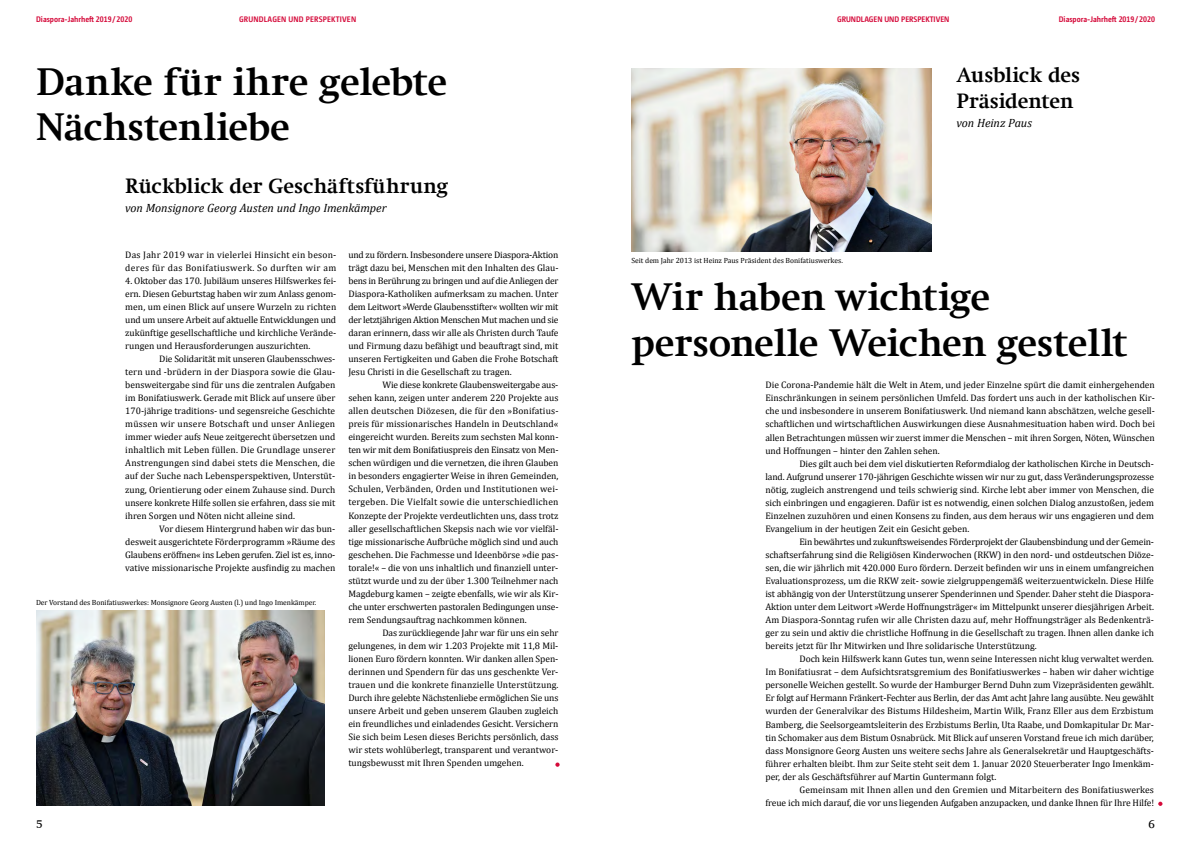
<style>
.page{position:relative;width:1191px;height:842px;background:#fff}
.page>*{position:absolute;margin:0;border:0;box-sizing:border-box;transform-origin:0 0}
.t1{font:700 38.8px/45.7px "Swift Com";letter-spacing:-.005em;color:#000}
.t2{font:700 21px/26.1px "Swift Com";color:#000}
.t3{font:italic 12px "Cambria";letter-spacing:-.005em;color:#000}
.t4{font:12px "Swift Com";color:#000}
.t5{font:9.5px/13px "Cambria";color:#000;text-align:justify}
.t6{font:9.5px/13px "Cambria";letter-spacing:.02em;color:#000}
.t7{font:700 8px "Camingo Dos Pro S Cd";color:#d50a3a}
.t8{font:700 8px "Camingo Dos Pro S Cd";letter-spacing:.025em;color:#d50a3a}
.t9{font:7.5px "Cambria";letter-spacing:-.005em;color:#000}
</style>
<div class="page">
<img style="left:36px;top:610px;width:288px;height:196px">
<img style="left:631px;top:69px;width:301px;height:182px">
<svg style="left:555px;top:762px;width:4px;height:5px"></svg>
<svg style="left:1158px;top:802px;width:4px;height:4px"></svg>
<p class="t7" style="left:36px;top:14px;width:98px">Diaspora-Jahrheft 2019/ 2020</p>
<p class="t8" style="left:239px;top:14px;width:119px">GRUNDLAGEN UND PERSPEKTIVEN</p>
<p class="t7" style="left:837px;top:14px;width:114px">GRUNDLAGEN UND PERSPEKTIVEN</p>
<p class="t7" style="left:1058px;top:14px;width:98px">Diaspora-Jahrheft 2019/ 2020</p>
<h1 class="t1" style="left:36px;top:59px;width:412px">Danke für ihre gelebte<br>Nächstenliebe</h1>
<h2 class="t2" style="left:125px;top:172px;width:324px">Rückblick der Geschäftsführung</h2>
<p class="t3" style="left:125px;top:201px;width:263px">von Monsignore Georg Austen und Ingo Imenkämper</p>
<p class="t6" style="left:125px;top:248px;width:213px">Das Jahr 2019 war in vielerlei Hinsicht ein beson&shy;deres für das Bonifatiuswerk. So durften wir am</p>
<p class="t5" style="left:125px;top:274px;width:213px">4. Oktober das 170. Jubiläum unseres Hilfswerkes fei&shy;ern. Diesen Geburtstag haben wir zum Anlass genom&shy;men, um einen Blick auf unsere Wurzeln zu richten und um unsere Arbeit auf aktuelle Entwicklungen und zukünftige gesellschaftliche und kirchliche Verände&shy;rungen und Herausforderungen auszurichten.</p>
<p class="t5" style="left:125px;top:352px;width:212px;text-indent:34px">Die Solidarität mit unseren Glaubensschwes&shy;tern und -brüdern in der Diaspora sowie die Glau&shy;bensweitergabe sind für uns die zentralen Aufgaben im Bonifatiuswerk. Gerade mit Blick auf unsere über 170-jährige traditions- und segensreiche Geschichte müssen wir unsere Botschaft und unser Anliegen immer wieder aufs Neue zeitgerecht übersetzen und inhaltlich mit Leben füllen. Die Grundlage unserer Anstrengungen sind dabei stets die Menschen, die auf der Suche nach Lebensperspektiven, Unterstüt&shy;zung, Orientierung oder einem Zuhause sind. Durch unsere konkrete Hilfe sollen sie erfahren, dass sie mit ihren Sorgen und Nöten nicht alleine sind.</p>
<p class="t5" style="left:125px;top:522px;width:212px;text-indent:34px">Vor diesem Hintergrund haben wir das bun&shy;desweit ausgerichtete Förderprogramm »Räume des Glaubens eröffnen« ins Leben gerufen. Ziel ist es, inno&shy;vative missionarische Projekte ausfindig zu machen</p>
<p class="t9" style="left:36px;top:597px;width:282px">Der Vorstand des Bonifatiuswerkes: Monsignore Georg Austen (l.) und Ingo Imenkämper.</p>
<p class="t5" style="left:348px;top:248px;width:212px">und zu fördern. Insbesondere unsere Diaspora-Aktion trägt dazu bei, Menschen mit den Inhalten des Glau&shy;bens in Berührung zu bringen und auf die Anliegen der Diaspora-Katholiken aufmerksam zu machen. Unter dem Leitwort »Werde Glaubensstifter« wollten wir mit der letztjährigen Aktion Menschen Mut machen und sie daran erinnern, dass wir alle als Christen durch Taufe und Firmung dazu befähigt und beauftragt sind, mit unseren Fertigkeiten und Gaben die Frohe Botschaft Jesu Christi in die Gesellschaft zu tragen.</p>
<p class="t5" style="left:348px;top:378px;width:212px;text-indent:34px">Wie diese konkrete Glaubensweitergabe aus&shy;sehen kann, zeigen unter anderem 220 Projekte aus allen deutschen Diözesen, die für den »Bonifatius&shy;preis für missionarisches Handeln in Deutschland« eingereicht wurden. Bereits zum sechsten Mal konn&shy;ten wir mit dem Bonifatiuspreis den Einsatz von Men&shy;schen würdigen und die vernetzen, die ihren Glauben in besonders engagierter Weise in ihren Gemeinden, Schulen, Verbänden, Orden und Institutionen wei&shy;tergeben. Die Vielfalt sowie die unterschiedlichen Konzepte der Projekte verdeutlichten uns, dass trotz aller gesellschaftlichen Skepsis nach wie vor vielfäl&shy;tige missionarische Aufbrüche möglich sind und auch geschehen. Die Fachmesse und Ideenbörse »die pas&shy;torale!« – die von uns inhaltlich und finanziell unter&shy;stützt wurde und zu der über 1.300 Teilnehmer nach Magdeburg kamen – zeigte ebenfalls, wie wir als Kir&shy;che unter erschwerten pastoralen Bedingungen unse&shy;rem Sendungsauftrag nachkommen können.</p>
<p class="t5" style="left:348px;top:626px;width:212px;text-indent:34px">Das zurückliegende Jahr war für uns ein sehr gelungenes, in dem wir 1.203 Projekte mit 11,8 Mil&shy;lionen Euro fördern konnten. Wir danken allen Spen&shy;derinnen und Spendern für das uns geschenkte Ver&shy;trauen und die konkrete finanzielle Unterstützung.<br>Durch ihre gelebte Nächstenliebe ermöglichen Sie uns unsere Arbeit und geben unserem Glauben zugleich ein freundliches und einladendes Gesicht. Versichern Sie sich beim Lesen dieses Berichts persönlich, dass wir stets wohlüberlegt, transparent und verantwor&shy;tungsbewusst mit Ihren Spenden umgehen.</p>
<h2 class="t2" style="left:956px;top:61px;width:125px">Ausblick des<br>Präsidenten</h2>
<p class="t9" style="left:631px;top:256px;width:213px">Seit dem Jahr 2013 ist Heinz Paus Präsident des Bonifatiuswerkes.</p>
<p class="t3" style="left:956px;top:116px;width:77px">von Heinz Paus</p>
<h1 class="t1" style="left:631px;top:274px;width:498px">Wir haben wichtige personelle Weichen gestellt</h1>
<p class="t5" style="left:765px;top:379px;width:391px">Die Corona-Pandemie hält die Welt in Atem, und jeder Einzelne spürt die damit einhergehenden Einschränkungen in seinem persönlichen Umfeld. Das fordert uns auch in der katholischen Kir&shy;che und insbesondere in unserem Bonifatiuswerk. Und niemand kann abschätzen, welche gesell&shy;schaftlichen und wirtschaftlichen Auswirkungen diese Ausnahmesituation haben wird. Doch bei allen Betrachtungen müssen wir zuerst immer die Menschen – mit ihren Sorgen, Nöten, Wünschen und Hoffnungen – hinter den Zahlen sehen.</p>
<p class="t5" style="left:765px;top:457px;width:390px;text-indent:34px">Dies gilt auch bei dem viel diskutierten Reformdialog der katholischen Kirche in Deutsch&shy;land. Aufgrund unserer 170-jährigen Geschichte wissen wir nur zu gut, dass Veränderungsprozesse nötig, zugleich anstrengend und teils schwierig sind. Kirche lebt aber immer von Menschen, die sich einbringen und engagieren. Dafür ist es notwendig, einen solchen Dialog anzustoßen, jedem Einzelnen zuzuhören und einen Konsens zu finden, aus dem heraus wir uns engagieren und dem Evangelium in der heutigen Zeit ein Gesicht geben.</p>
<p class="t5" style="left:765px;top:535px;width:390px;text-indent:34px">Ein bewährtes und zukunftsweisendes Förderprojekt der Glaubensbindung und der Gemein&shy;schaftserfahrung sind die Religiösen Kinderwochen (RKW) in den nord- und ostdeutschen Diöze&shy;sen, die wir jährlich mit 420.000 Euro fördern. Derzeit befinden wir uns in einem umfangreichen Evaluationsprozess, um die RKW zeit- sowie zielgruppengemäß weiterzuentwickeln. Diese Hilfe ist abhängig von der Unterstützung unserer Spenderinnen und Spender. Daher steht die Diaspora-Aktion unter dem Leitwort »Werde Hoffnungsträger« im Mittelpunkt unserer diesjährigen Arbeit.<br>Am Diaspora-Sonntag rufen wir alle Christen dazu auf, mehr Hoffnungsträger als Bedenkenträ&shy;ger zu sein und aktiv die christliche Hoffnung in die Gesellschaft zu tragen. Ihnen allen danke ich bereits jetzt für Ihr Mitwirken und Ihre solidarische Unterstützung.</p>
<p class="t5" style="left:765px;top:653px;width:390px;text-indent:34px">Doch kein Hilfswerk kann Gutes tun, wenn seine Interessen nicht klug verwaltet werden.<br>Im Bonifatiusrat – dem Aufsichtsratsgremium des Bonifatiuswerkes – haben wir daher wichtige personelle Weichen gestellt. So wurde der Hamburger Bernd Duhn zum Vizepräsidenten gewählt.<br>Er folgt auf Hermann Fränkert-Fechter aus Berlin, der das Amt acht Jahre lang ausübte. Neu gewählt wurden der Generalvikar des Bistums Hildesheim, Martin Wilk, Franz Eller aus dem Erzbistum Bamberg, die Seelsorgeamtsleiterin des Erzbistums Berlin, Uta Raabe, und Domkapitular Dr. Mar&shy;tin Schomaker aus dem Bistum Osnabrück. Mit Blick auf unseren Vorstand freue ich mich darüber, dass Monsignore Georg Austen uns weitere sechs Jahre als Generalsekretär und Hauptgeschäfts&shy;führer erhalten bleibt. Ihm zur Seite steht seit dem 1. Januar 2020 Steuerberater Ingo Imenkäm&shy;per, der als Geschäftsführer auf Martin Guntermann folgt.</p>
<p class="t5" style="left:765px;top:783px;width:390px;text-align:right">Gemeinsam mit Ihnen allen und den Gremien und Mitarbeitern des Bonifatiuswerkes<br>freue ich mich darauf, die vor uns liegenden Aufgaben anzupacken, und danke Ihnen für Ihre Hilfe!</p>
<p class="t4" style="left:36px;top:817px;width:8px">5</p>
<p class="t4" style="left:1148px;top:817px;width:8px">6</p>
</div>
